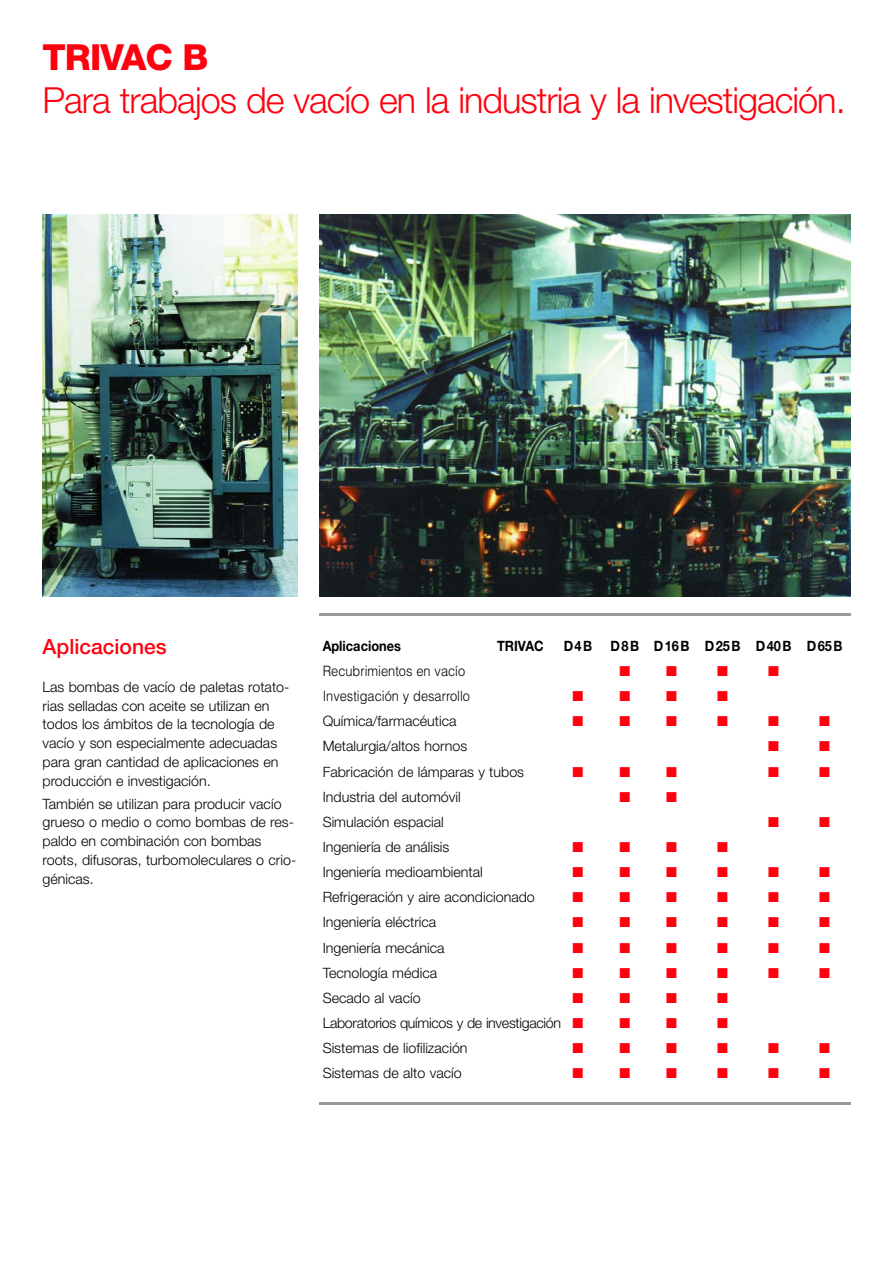
<style>
.page{position:relative;width:893px;height:1263px;background:#fff}
.page>*{position:absolute;margin:0;border:0;box-sizing:border-box;transform-origin:0 0}
.t1{font:300 36px/43.2px "Helvetica Neue";letter-spacing:-.03em;color:#ff000f}
.t2{font:500 21px "Helvetica Neue";color:#ff000f}
.t3{font:300 14.25px/18.8px "Helvetica Neue";color:#000}
.t4{font:14.25px "Zapf Dingbats";color:#ff000f}
.t5{font:300 14.25px "Helvetica";color:#000;scale:.9 1}
.t6{font:300 14.25px "Helvetica Neue";letter-spacing:-.02em;color:#000}
.t7{font:700 14.25px "Helvetica Neue";color:#000;scale:.9 1}
.t8{font:700 14.25px "Helvetica Neue";letter-spacing:.11em;color:#000;scale:.9 1}
.s1{font-weight:800}
.s2{color:#ff000f}
</style>
<div class="page">
<img style="left:43px;top:214px;width:255px;height:383px">
<hr style="left:319px;top:614px;width:531px;height:2px;background:#999">
<hr style="left:319px;top:1103px;width:531px;height:2px;background:#999">
<img style="left:319px;top:214px;width:531px;height:383px">
<p class="t1" style="left:43px;top:39px;width:804px"><span class="s1">TRIVAC B<br></span>Para trabajos de vacío en la industria y la investigación.</p>
<p class="t2" style="left:43px;top:639px;width:126px">Aplicaciones</p>
<p class="t3" style="left:43px;top:679px;width:248px">Las bombas de vacío de paletas rotato&shy;rias selladas con aceite se utilizan en todos los ámbitos de la tecnología de vacío y son especialmente adecuadas para gran cantidad de aplicaciones en producción e investigación.</p>
<p class="t3" style="left:43px;top:796px;width:255px">También se utilizan para producir vacío grueso o medio o como bombas de res&shy;paldo en combinación con bombas roots, difusoras, turbomoleculares o crio&shy;génicas.</p>
<p class="t7" style="left:323px;top:641px;width:89px">Aplicaciones</p>
<p class="t7" style="left:497px;top:641px;width:53px">TRIVAC</p>
<p class="t7" style="left:563px;top:641px;width:33px">D4B</p>
<p class="t8" style="left:610px;top:641px;width:259px">D8B D16B D25B D40B D65B</p>
<p class="t5" style="left:323px;top:666px;width:160px">Recubrimientos en vacío</p>
<p class="t4" style="left:619px;top:664px;width:12px">■</p>
<p class="t4" style="left:666px;top:664px;width:12px">■</p>
<p class="t4" style="left:717px;top:664px;width:12px">■</p>
<p class="t4" style="left:768px;top:664px;width:12px">■</p>
<p class="t5" style="left:323px;top:691px;width:165px">Investigación y desarrollo</p>
<p class="t4" style="left:572px;top:689px;width:12px">■</p>
<p class="t4" style="left:619px;top:689px;width:12px">■</p>
<p class="t4" style="left:666px;top:689px;width:12px">■</p>
<p class="t4" style="left:717px;top:689px;width:12px">■</p>
<p class="t3" style="left:323px;top:713px;width:135px">Química/farmacéutica</p>
<p class="t4" style="left:572px;top:715px;width:12px">■</p>
<p class="t4" style="left:619px;top:715px;width:12px">■</p>
<p class="t4" style="left:666px;top:715px;width:12px">■</p>
<p class="t4" style="left:717px;top:715px;width:12px">■</p>
<p class="t4" style="left:768px;top:715px;width:12px">■</p>
<p class="t4" style="left:819px;top:715px;width:12px">■</p>
<p class="t3" style="left:323px;top:738px;width:146px">Metalurgia/altos hornos</p>
<p class="t4" style="left:768px;top:740px;width:12px">■</p>
<p class="t4" style="left:819px;top:740px;width:12px">■</p>
<p class="t3" style="left:323px;top:764px;width:203px">Fabricación de lámparas y tubos</p>
<p class="t4" style="left:572px;top:765px;width:12px">■</p>
<p class="t4" style="left:619px;top:765px;width:12px">■</p>
<p class="t4" style="left:666px;top:765px;width:12px">■</p>
<p class="t4" style="left:768px;top:765px;width:12px">■</p>
<p class="t4" style="left:819px;top:765px;width:12px">■</p>
<p class="t3" style="left:323px;top:789px;width:139px">Industria del automóvil</p>
<p class="t4" style="left:619px;top:790px;width:12px">■</p>
<p class="t4" style="left:666px;top:790px;width:12px">■</p>
<p class="t3" style="left:323px;top:814px;width:122px">Simulación espacial</p>
<p class="t4" style="left:768px;top:815px;width:12px">■</p>
<p class="t4" style="left:819px;top:815px;width:12px">■</p>
<p class="t3" style="left:323px;top:839px;width:128px">Ingeniería de análisis</p>
<p class="t4" style="left:572px;top:840px;width:12px">■</p>
<p class="t4" style="left:619px;top:840px;width:12px">■</p>
<p class="t4" style="left:666px;top:840px;width:12px">■</p>
<p class="t4" style="left:717px;top:840px;width:12px">■</p>
<p class="t3" style="left:323px;top:864px;width:162px">Ingeniería medioambiental</p>
<p class="t4" style="left:572px;top:865px;width:12px">■</p>
<p class="t4" style="left:619px;top:865px;width:12px">■</p>
<p class="t4" style="left:666px;top:865px;width:12px">■</p>
<p class="t4" style="left:717px;top:865px;width:12px">■</p>
<p class="t4" style="left:768px;top:865px;width:12px">■</p>
<p class="t4" style="left:819px;top:865px;width:12px">■</p>
<p class="t3" style="left:323px;top:889px;width:214px">Refrigeración y aire acondicionado</p>
<p class="t4" style="left:572px;top:890px;width:12px">■</p>
<p class="t4" style="left:619px;top:890px;width:12px">■</p>
<p class="t4" style="left:666px;top:890px;width:12px">■</p>
<p class="t4" style="left:717px;top:890px;width:12px">■</p>
<p class="t4" style="left:768px;top:890px;width:12px">■</p>
<p class="t4" style="left:819px;top:890px;width:12px">■</p>
<p class="t3" style="left:323px;top:914px;width:115px">Ingeniería eléctrica</p>
<p class="t4" style="left:572px;top:916px;width:12px">■</p>
<p class="t4" style="left:619px;top:916px;width:12px">■</p>
<p class="t4" style="left:666px;top:916px;width:12px">■</p>
<p class="t4" style="left:717px;top:916px;width:12px">■</p>
<p class="t4" style="left:768px;top:916px;width:12px">■</p>
<p class="t4" style="left:819px;top:916px;width:12px">■</p>
<p class="t3" style="left:323px;top:939px;width:123px">Ingeniería mecánica</p>
<p class="t4" style="left:572px;top:941px;width:12px">■</p>
<p class="t4" style="left:619px;top:941px;width:12px">■</p>
<p class="t4" style="left:666px;top:941px;width:12px">■</p>
<p class="t4" style="left:717px;top:941px;width:12px">■</p>
<p class="t4" style="left:768px;top:941px;width:12px">■</p>
<p class="t4" style="left:819px;top:941px;width:12px">■</p>
<p class="t3" style="left:323px;top:965px;width:116px">Tecnología médica</p>
<p class="t4" style="left:572px;top:966px;width:12px">■</p>
<p class="t4" style="left:619px;top:966px;width:12px">■</p>
<p class="t4" style="left:666px;top:966px;width:12px">■</p>
<p class="t4" style="left:717px;top:966px;width:12px">■</p>
<p class="t4" style="left:768px;top:966px;width:12px">■</p>
<p class="t4" style="left:819px;top:966px;width:12px">■</p>
<p class="t3" style="left:323px;top:990px;width:99px">Secado al vacío</p>
<p class="t4" style="left:572px;top:991px;width:12px">■</p>
<p class="t4" style="left:619px;top:991px;width:12px">■</p>
<p class="t4" style="left:666px;top:991px;width:12px">■</p>
<p class="t4" style="left:717px;top:991px;width:12px">■</p>
<p class="t6" style="left:323px;top:1018px;width:262px">Laboratorios químicos y de investigación <span class="s2">■</span></p>
<p class="t4" style="left:619px;top:1016px;width:12px">■</p>
<p class="t4" style="left:666px;top:1016px;width:12px">■</p>
<p class="t4" style="left:717px;top:1016px;width:12px">■</p>
<p class="t3" style="left:323px;top:1040px;width:146px">Sistemas de liofilización</p>
<p class="t4" style="left:572px;top:1041px;width:12px">■</p>
<p class="t4" style="left:619px;top:1041px;width:12px">■</p>
<p class="t4" style="left:666px;top:1041px;width:12px">■</p>
<p class="t4" style="left:717px;top:1041px;width:12px">■</p>
<p class="t4" style="left:768px;top:1041px;width:12px">■</p>
<p class="t4" style="left:819px;top:1041px;width:12px">■</p>
<p class="t3" style="left:323px;top:1065px;width:140px">Sistemas de alto vacío</p>
<p class="t4" style="left:572px;top:1066px;width:12px">■</p>
<p class="t4" style="left:619px;top:1066px;width:12px">■</p>
<p class="t4" style="left:666px;top:1066px;width:12px">■</p>
<p class="t4" style="left:717px;top:1066px;width:12px">■</p>
<p class="t4" style="left:768px;top:1066px;width:12px">■</p>
<p class="t4" style="left:819px;top:1066px;width:12px">■</p>
</div>
